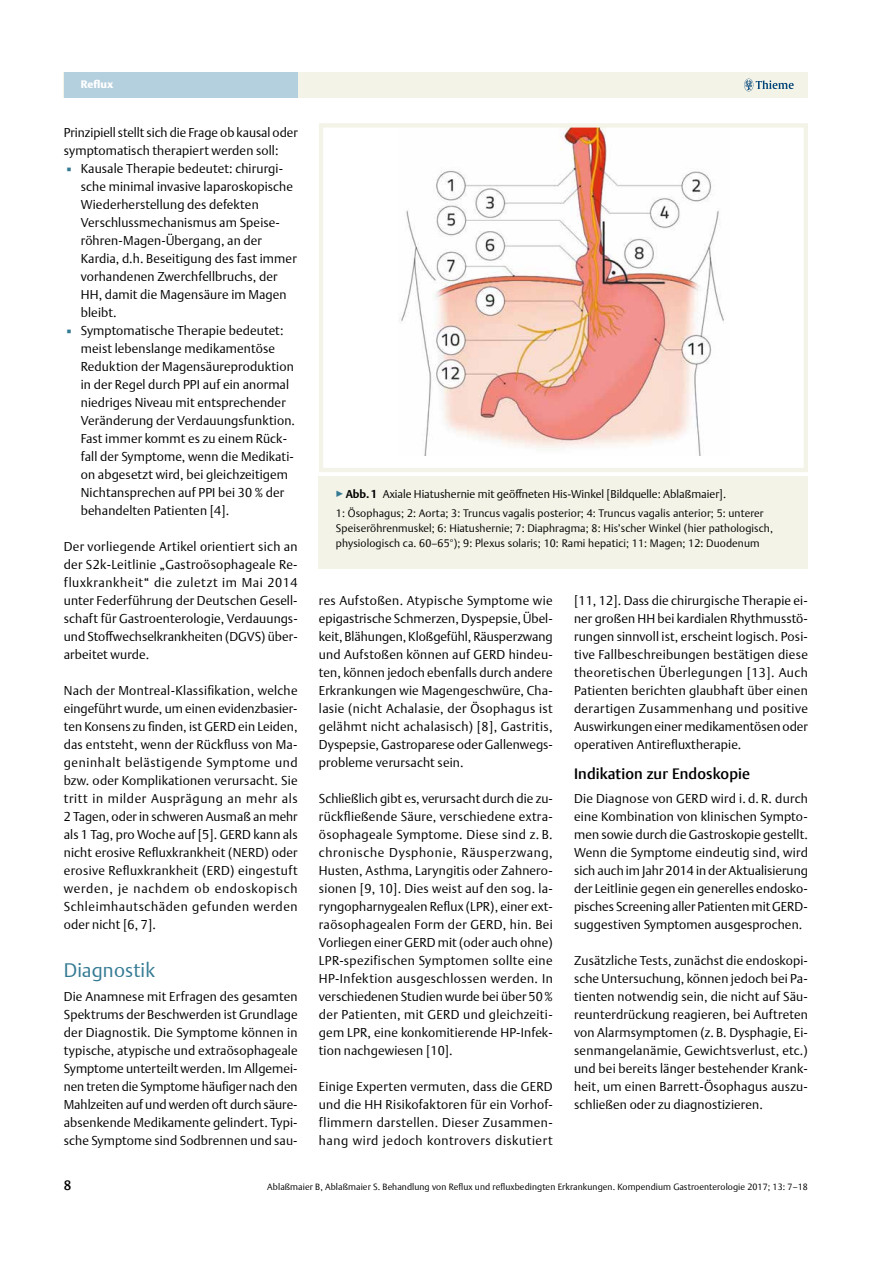
<style>
.page{position:relative;width:893px;height:1263px;background:#fff}
.page>*{position:absolute;margin:0;border:0;box-sizing:border-box;transform-origin:0 0}
.t1{font:300 19.5px "Thieme Argo 2011";letter-spacing:.01em;color:#347a93}
.t2{font:500 15px "Thieme Argo 2011";letter-spacing:.01em;color:#000}
.t3{font:500 13.5px "Thieme Argo 2011";color:#000}
.t4{font:300 12.75px/18px "Thieme Argo 2011";letter-spacing:.01em;color:#000;text-align:justify}
.t5{font:300 11.25px "Thieme Argo 2011";color:#000}
.t6{font:300 10.8px/15px "Thieme Argo 2011";letter-spacing:.01em;color:#000}
.t7{font:900 10.8px "Thieme Argo 2011";color:#fff}
.t8{font:300 9px "Thieme Argo 2011";letter-spacing:.01em;color:#000}
.s1{color:#347a93}
.s2{font-weight:700}
</style>
<div class="page">
<div style="left:319px;top:476px;width:489px;height:93px;background:#f4f3e7"></div>
<svg style="left:319px;top:123px;width:489px;height:349px"></svg>
<div style="left:64px;top:72px;width:744px;height:26px;background:#f4f3e7"></div>
<div style="left:64px;top:72px;width:234px;height:26px;background:#b4cfde"></div>
<svg style="left:744px;top:79px;width:50px;height:12px"></svg>
<p class="t7" style="left:81px;top:77px;width:34px">Reflux</p>
<p class="t4" style="left:64px;top:123px;width:235px">Prinzipiell stellt sich die Frage ob kausal oder symptomatisch therapiert werden soll:</p>
<p class="t4" style="left:81px;top:159px;width:217px;text-align:left;text-indent:-17px"><span class="s1">▪</span> Kausale Therapie bedeutet: chirurgi&shy;sche minimal invasive laparoskopische Wiederherstellung des defekten Verschlussmechanismus am Speise&shy;röhren-Magen-Übergang, an der Kardia, d.h. Beseitigung des fast immer vorhandenen Zwerchfellbruchs, der HH, damit die Magensäure im Magen bleibt.</p>
<p class="t4" style="left:81px;top:321px;width:216px;text-align:left;text-indent:-17px"><span class="s1">▪</span> Symptomatische Therapie bedeutet: meist lebenslange medikamentöse Reduktion der Magensäureproduktion in der Regel durch PPI auf ein anormal niedriges Niveau mit entsprechender Veränderung der Verdauungsfunktion.<br>Fast immer kommt es zu einem Rück&shy;fall der Symptome, wenn die Medikati&shy;on abgesetzt wird, bei gleichzeitigem Nichtansprechen auf PPI bei 30 % der behandelten Patienten [4].</p>
<p class="t4" style="left:64px;top:537px;width:235px">Der vorliegende Artikel orientiert sich an der S2k-Leitlinie „Gastroösophageale Re&shy;fluxkrankheit“ die zuletzt im Mai 2014 unter Federführung der Deutschen Gesell&shy;schaft für Gastroenterologie, Verdauungs&shy;und Stoffwechselkrankheiten (DGVS) über&shy;arbeitet wurde.</p>
<p class="t4" style="left:64px;top:681px;width:235px">Nach der Montreal-Klassifikation, welche eingeführt wurde, um einen evidenzbasier&shy;ten Konsens zu finden, ist GERD ein Leiden, das entsteht, wenn der Rückfluss von Ma&shy;geninhalt belästigende Symptome und bzw. oder Komplikationen verursacht. Sie tritt in milder Ausprägung an mehr als 2 Tagen, oder in schweren Ausmaß an mehr als 1 Tag, pro Woche auf [5]. GERD kann als nicht erosive Refluxkrankheit (NERD) oder erosive Refluxkrankheit (ERD) eingestuft werden, je nachdem ob endoskopisch Schleimhautschäden gefunden werden oder nicht [6, 7].</p>
<h1 class="t1" style="left:64px;top:957px;width:93px">Diagnostik</h1>
<p class="t4" style="left:64px;top:987px;width:235px">Die Anamnese mit Erfragen des gesamten Spektrums der Beschwerden ist Grundlage der Diagnostik. Die Symptome können in typische, atypische und extraösophageale Symptome unterteilt werden. Im Allgemei&shy;nen treten die Symptome häufiger nach den Mahlzeiten auf und werden oft durch säure&shy;absenkende Medikamente gelindert. Typi&shy;sche Symptome sind Sodbrennen und sau-</p>
<p class="t5" style="left:336px;top:486px;width:392px"><span class="s1">▶</span><span class="s2">Abb.1</span> Axiale Hiatushernie mit geöffneten His-Winkel [Bildquelle: Ablaßmaier].</p>
<p class="t6" style="left:336px;top:506px;width:439px">1: Ösophagus; 2: Aorta; 3: Truncus vagalis posterior; 4: Truncus vagalis anterior; 5: unterer<br>Speiseröhrenmuskel; 6: Hiatushernie; 7: Diaphragma; 8: His’scher Winkel (hier pathologisch, physiologisch ca. 60–65°); 9: Plexus solaris; 10: Rami hepatici; 11: Magen; 12: Duodenum</p>
<p class="t4" style="left:319px;top:591px;width:235px">res Aufstoßen. Atypische Symptome wie epigastrische Schmerzen, Dyspepsie, Übel&shy;keit, Blähungen, Kloßgefühl, Räusperzwang und Aufstoßen können auf GERD hindeu&shy;ten, können jedoch ebenfalls durch andere Erkrankungen wie Magengeschwüre, Cha&shy;lasie (nicht Achalasie, der Ösophagus ist gelähmt nicht achalasisch) [8], Gastritis, Dyspepsie, Gastroparese oder Gallenwegs&shy;probleme verursacht sein.</p>
<p class="t4" style="left:319px;top:789px;width:235px">Schließlich gibt es, verursacht durch die zu&shy;rückfließende Säure, verschiedene extra&shy;ösophageale Symptome. Diese sind z. B. chronische Dysphonie, Räusperzwang, Husten, Asthma, Laryngitis oder Zahnero&shy;sionen [9, 10]. Dies weist auf den sog. la&shy;ryngopharnygealen Reflux (LPR), einer ext&shy;raösophagealen Form der GERD, hin. Bei Vorliegen einer GERD mit (oder auch ohne)<br>LPR-spezifischen Symptomen sollte eine HP-Infektion ausgeschlossen werden. In verschiedenen Studien wurde bei über 50% der Patienten, mit GERD und gleichzeiti&shy;gem LPR, eine konkomitierende HP-Infek&shy;tion nachgewiesen [10].</p>
<p class="t4" style="left:319px;top:1077px;width:235px">Einige Experten vermuten, dass die GERD und die HH Risikofaktoren für ein Vorhof&shy;flimmern darstellen. Dieser Zusammen&shy;hang wird jedoch kontrovers diskutiert</p>
<p class="t4" style="left:574px;top:591px;width:235px">[11, 12]. Dass die chirurgische Therapie ei&shy;ner großen HH bei kardialen Rhythmusstö&shy;rungen sinnvoll ist, erscheint logisch. Posi&shy;tive Fallbeschreibungen bestätigen diese theoretischen Überlegungen [13]. Auch Patienten berichten glaubhaft über einen derartigen Zusammenhang und positive Auswirkungen einer medikamentösen oder operativen Antirefluxtherapie.</p>
<p class="t2" style="left:574px;top:764px;width:178px">Indikation zur Endoskopie</p>
<p class="t4" style="left:574px;top:789px;width:235px">Die Diagnose von GERD wird i. d. R. durch eine Kombination von klinischen Sympto&shy;men sowie durch die Gastroskopie gestellt.<br>Wenn die Symptome eindeutig sind, wird sich auch im Jahr 2014 in der Aktualisierung der Leitlinie gegen ein generelles endosko&shy;pisches Screening aller Patienten mit GERD&shy;suggestiven Symptomen ausgesprochen.</p>
<p class="t4" style="left:574px;top:951px;width:235px">Zusätzliche Tests, zunächst die endoskopi&shy;sche Untersuchung, können jedoch bei Pa&shy;tienten notwendig sein, die nicht auf Säu&shy;reunterdrückung reagieren, bei Auftreten von Alarmsymptomen (z. B. Dysphagie, Ei&shy;senmangelanämie, Gewichtsverlust, etc.) und bei bereits länger bestehender Krank&shy;heit, um einen Barrett-Ösophagus auszu&shy;schließen oder zu diagnostizieren.</p>
<p class="t3" style="left:64px;top:1176px;width:9px">8</p>
<p class="t8" style="left:267px;top:1181px;width:542px">Ablaßmaier B, Ablaßmaier S. Behandlung von Reflux und refluxbedingten Erkrankungen. Kompendium Gastroenterologie 2017; 13: 7–18</p>
</div>
